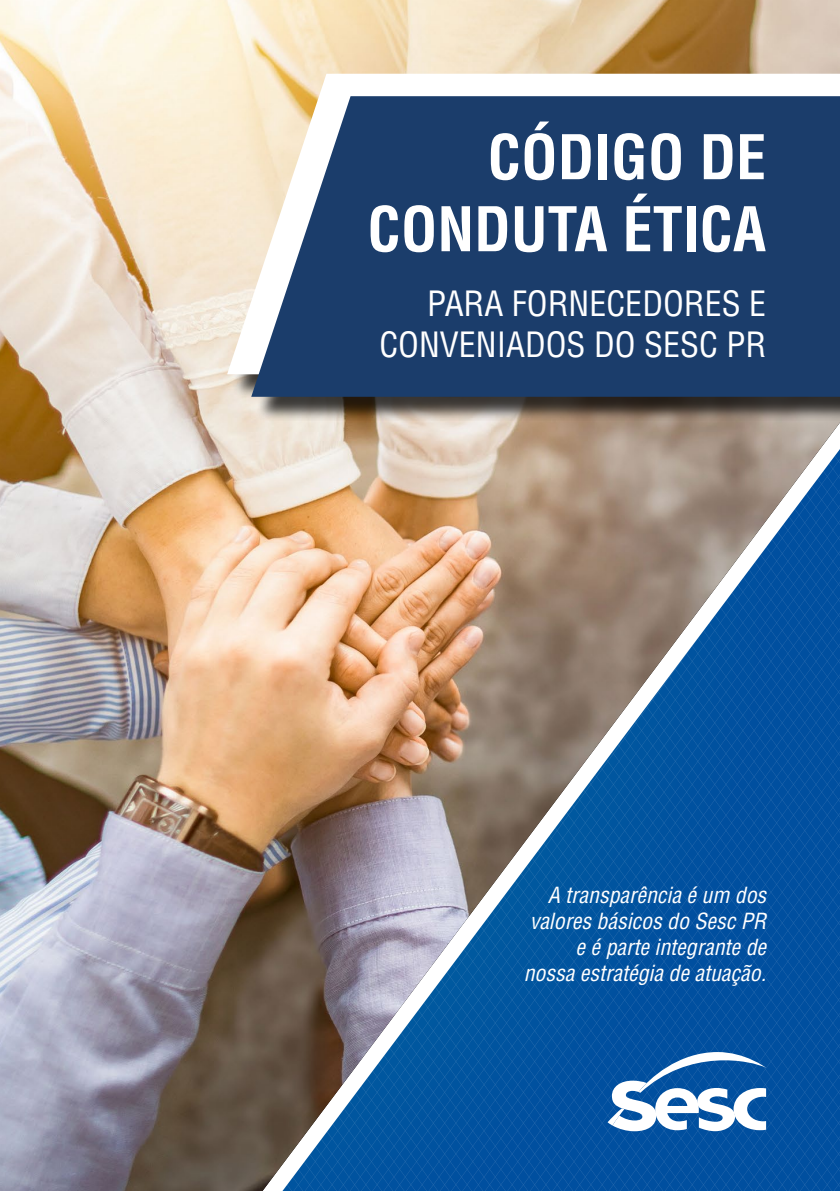
<style>
.page{position:relative;width:840px;height:1191px;background:#fff}
.page>*{position:absolute;margin:0;border:0;box-sizing:border-box;transform-origin:0 0}
.t1{font:700 condensed 60px/72px "Helvetica LT Std";color:#fff;text-align:right}
.t2{font:condensed 34px/40.8px "Helvetica LT Std";color:#fff;text-align:right}
.t3{font:italic condensed 21.8px/26px "Helvetica LT Std";color:#fff;text-align:right}
</style>
<div class="page">
<img style="left:0;top:0;width:839px;height:1191px">
<svg style="left:227px;top:74px;width:612px;height:300px"></svg>
<div style="left:255px;top:99px;width:584px;height:322px;background:#000;opacity:.75"></div>
<svg style="left:251px;top:96px;width:588px;height:301px;background:#2e4c75"></svg>
<svg style="left:607px;top:1048px;width:158px;height:83px"></svg>
<h1 class="t1" style="left:367px;top:121px;width:400px">CÓDIGO DE<br>CONDUTA ÉTICA</h1>
<h2 class="t2" style="left:379px;top:283px;width:388px">PARA FORNECEDORES E<br>CONVENIADOS DO SESC PR</h2>
<p class="t3" style="left:523px;top:882px;width:244px">A transparência é um dos valores básicos do Sesc PR e é parte integrante de nossa estratégia de atuação.</p>
</div>
